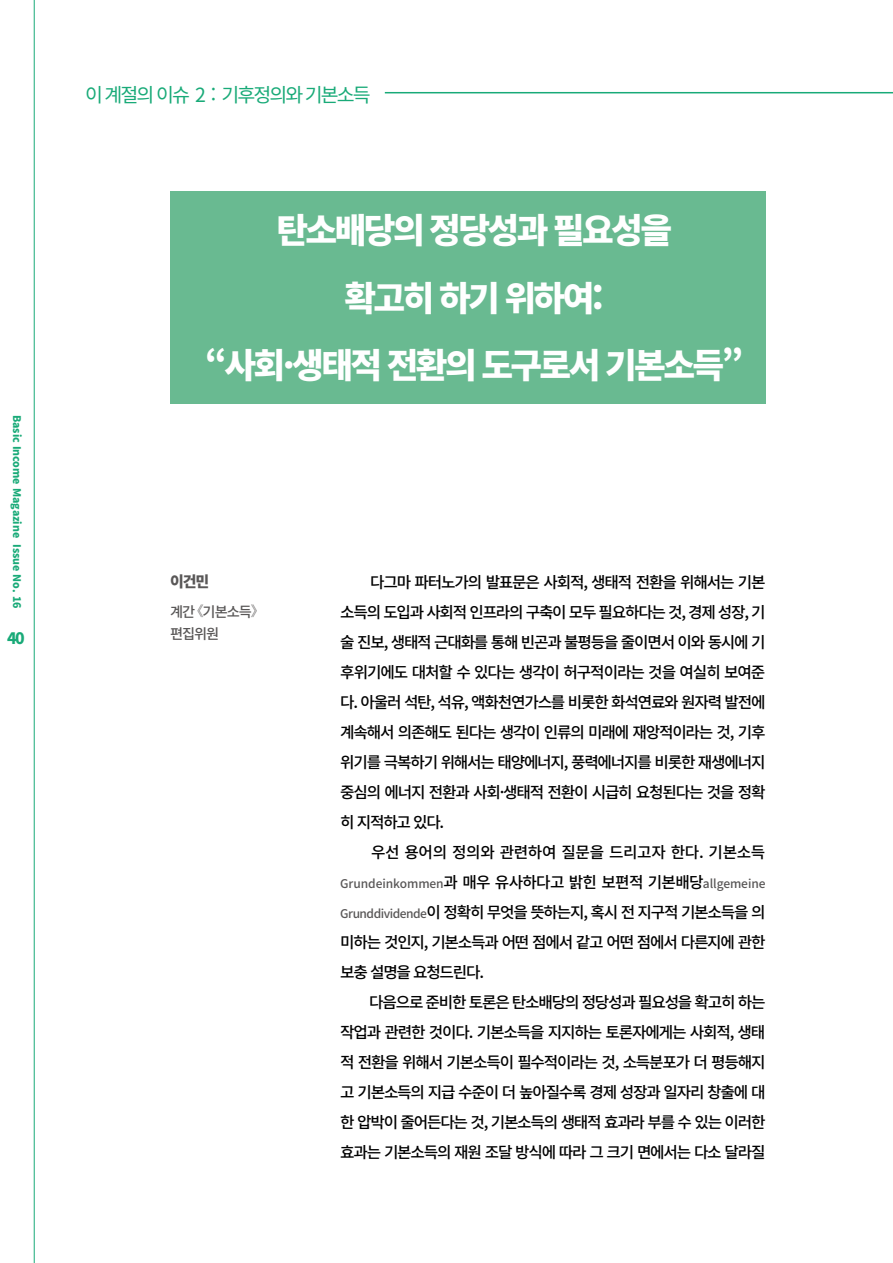
<style>
.page{position:relative;width:893px;height:1263px;background:#fff}
.page>*{position:absolute;margin:0;border:0;box-sizing:border-box;transform-origin:0 0}
.t1{font:900 34.5px/67.5px "Noto Sans CJ Kkr";letter-spacing:-.075em;color:#fff;text-align:center}
.t2{font:19.5px "Noto Sans CJ Kkr";letter-spacing:-.1em;color:#19aa78}
.t3{font:500 15.75px/30px "Noto Sans CJ Kkr";letter-spacing:-.075em;color:#000;text-align:justify}
.t4{font:500 15.75px "Noto Sans CJ Kkr";letter-spacing:-.025em;color:#000}
.t5{font:900 15.75px "Noto Sans CJ Kkr";color:#19aa78}
.t6{font:900 15px "Noto Sans CJ Kkr";color:#595757}
.t7{font:500 14.25px/22.5px "Noto Sans CJ Kkr";letter-spacing:-.075em;color:#595757}
.t8{font:500 12px "Noto Sans CJ Kkr";letter-spacing:-.005em;color:#595757}
.t9{font:900 10.5px "Noto Sans CJ Kkr";color:#19aa78}
.s1{font-family:"Nanum Gothic";font-weight:300}
.s2{font-size:15.75px;color:#000}
.s3{font-size:12px;color:#595757}
</style>
<div class="page">
<hr style="left:34px;top:0;width:1px;height:1263px;background:#19aa78">
<div style="left:170px;top:191px;width:596px;height:213px;background:#69ba91"></div>
<hr style="left:385px;top:92px;width:508px;height:1px;background:#19aa78">
<p class="t9" style="left:23px;top:415px;width:195px;rotate:90deg">Basic Income Magazine Issue No. 16</p>
<p class="t5" style="left:7px;top:630px;width:19px">40</p>
<p class="t2" style="left:85px;top:84px;width:287px">이 계절의 이슈 2 : 기후정의와 기본소득</p>
<h1 class="t1" style="left:205px;top:198px;width:540px">탄소배당의 정당성과 필요성을<br>확고히 하기 위하여:<br>“사회·생태적 전환의 도구로서 기본소득”</h1>
<p class="t6" style="left:170px;top:573px;width:41px">이건민</p>
<p class="t7" style="left:170px;top:600px;width:89px">계간 <span class="s1">《</span>기본소득<span class="s1">》</span>편집위원</p>
<p class="t3" style="left:340px;top:567px;width:427px;text-indent:30px">다그마 파터노가의 발표문은 사회적, 생태적 전환을 위해서는 기본 소득의 도입과 사회적 인프라의 구축이 모두 필요하다는 것, 경제 성장, 기 술 진보, 생태적 근대화를 통해 빈곤과 불평등을 줄이면서 이와 동시에 기 후위기에도 대처할 수 있다는 생각이 허구적이라는 것을 여실히 보여준 다. 아울러 석탄, 석유, 액화천연가스를 비롯한 화석연료와 원자력 발전에 계속해서 의존해도 된다는 생각이 인류의 미래에 재앙적이라는 것, 기후 위기를 극복하기 위해서는 태양에너지, 풍력에너지를 비롯한 재생에너지 중심의 에너지 전환과 사회·생태적 전환이 시급히 요청된다는 것을 정확 히 지적하고 있다.</p>
<p class="t4" style="left:371px;top:843px;width:396px">우선 용어의 정의와 관련하여 질문을 드리고자 한다. 기본소득</p>
<p class="t8" style="left:340px;top:877px;width:427px">Grundeinkommen<span class="s2">과 매우 유사하다고 밝힌 보편적 기본배당</span>allgemeine</p>
<p class="t3" style="left:340px;top:897px;width:427px"><span class="s3">Grunddividende</span>이 정확히 무엇을 뜻하는지, 혹시 전 지구적 기본소득을 의 미하는 것인지, 기본소득과 어떤 점에서 같고 어떤 점에서 다른지에 관한 보충 설명을 요청드린다.</p>
<p class="t3" style="left:340px;top:987px;width:427px;text-indent:29px">다음으로 준비한 토론은 탄소배당의 정당성과 필요성을 확고히 하는 작업과 관련한 것이다. 기본소득을 지지하는 토론자에게는 사회적, 생태 적 전환을 위해서 기본소득이 필수적이라는 것, 소득분포가 더 평등해지 고 기본소득의 지급 수준이 더 높아질수록 경제 성장과 일자리 창출에 대 한 압박이 줄어든다는 것, 기본소득의 생태적 효과라 부를 수 있는 이러한 효과는 기본소득의 재원 조달 방식에 따라 그 크기 면에서는 다소 달라질</p>
</div>
